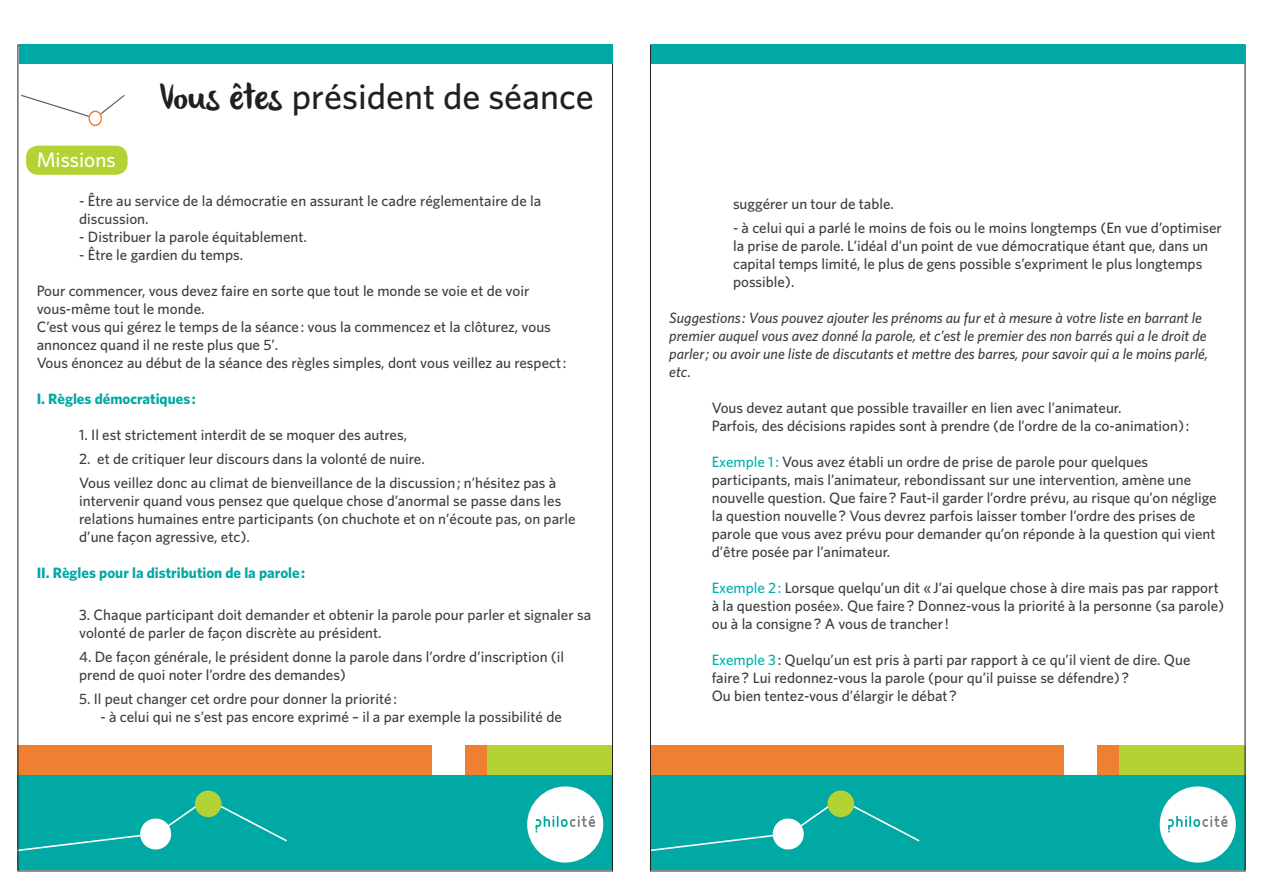
<style>
.page{position:relative;width:1263px;height:893px;background:#fff}
.page>*{position:absolute;margin:0;border:0;box-sizing:border-box;transform-origin:0 0}
.t1{font:500 36px "Whitney";color:#231f20}
.t2{font:500 21px "Whitney";color:#fff}
.t3{font:500 15px/18px "Whitney";color:#3e3e3f}
.t4{font:italic 500 15px/18px "Whitney";color:#3e3e3f}
.t5{font:700 15px "Whitney";color:#00a9a5}
.s1{font-family:"olivier";font-weight:400}
.s2{font-style:normal}
.s3{color:#00afac}
</style>
<div class="page">
<div style="left:26px;top:146px;width:102px;height:29px;background:#b3d234;border-radius:12px"></div>
<div style="left:18px;top:775px;width:595px;height:95px;background:#00a9a3"></div>
<div style="left:527px;top:786px;width:76px;height:76px;background:#fff;border-radius:50%"></div>
<svg style="left:535px;top:815px;width:60px;height:17px"></svg>
<div style="left:18px;top:745px;width:538px;height:30px;background:#f08031"></div>
<div style="left:432px;top:745px;width:32px;height:30px;background:#fff"></div>
<div style="left:487px;top:745px;width:126px;height:30px;background:#b3d234"></div>
<svg style="left:20px;top:790px;width:267px;height:61px"></svg>
<div style="left:650px;top:775px;width:595px;height:95px;background:#00a9a3"></div>
<div style="left:1160px;top:786px;width:76px;height:76px;background:#fff;border-radius:50%"></div>
<svg style="left:1168px;top:815px;width:60px;height:17px"></svg>
<div style="left:650px;top:745px;width:538px;height:30px;background:#f08031"></div>
<div style="left:1064px;top:745px;width:33px;height:30px;background:#fff"></div>
<div style="left:1119px;top:745px;width:126px;height:30px;background:#b3d234"></div>
<svg style="left:652px;top:790px;width:268px;height:61px"></svg>
<div style="left:19px;top:45px;width:593px;height:19px;background:#00a9a5"></div>
<div style="left:651px;top:45px;width:594px;height:19px;background:#00a9a5"></div>
<svg style="left:21px;top:94px;width:103px;height:23px"></svg>
<svg style="left:89px;top:111px;width:12px;height:14px"></svg>
<div style="left:88px;top:111px;width:14px;height:15px;border:1px solid #f08031;border-radius:50%"></div>
<h1 class="t1" style="left:159px;top:75px;width:436px"><span class="s1">Vous êtes</span> président de séance</h1>
<h2 class="t2" style="left:37px;top:147px;width:81px">Missions</h2>
<p class="t3" style="left:79px;top:192px;width:463px">- Être au service de la démocratie en assurant le cadre réglementaire de la discussion.</p>
<p class="t3" style="left:79px;top:228px;width:229px">- Distribuer la parole équitablement.</p>
<p class="t3" style="left:79px;top:246px;width:166px">- Être le gardien du temps.</p>
<p class="t3" style="left:37px;top:282px;width:531px">Pour commencer, vous devez faire en sorte que tout le monde se voie et de voir vous-même tout le monde.<br>C’est vous qui gérez le temps de la séance : vous la commencez et la clôturez, vous annoncez quand il ne reste plus que 5’.<br>Vous énoncez au début de la séance des règles simples, dont vous veillez au respect :</p>
<p class="t5" style="left:37px;top:390px;width:161px">I. Règles démocratiques :</p>
<p class="t3" style="left:79px;top:426px;width:329px">1. Il est strictement interdit de se moquer des autres,</p>
<p class="t3" style="left:79px;top:447px;width:477px;line-height:24px">2. et de critiquer leur discours dans la volonté de nuire.<br>Vous veillez donc au climat de bienveillance de la discussion ; n’hésitez pas à</p>
<p class="t3" style="left:79px;top:492px;width:498px">intervenir quand vous pensez que quelque chose d’anormal se passe dans les relations humaines entre participants (on chuchote et on n’écoute pas, on parle d’une façon agressive, etc).</p>
<p class="t5" style="left:37px;top:564px;width:270px">II. Règles pour la distribution de la parole :</p>
<p class="t3" style="left:79px;top:606px;width:513px">3. Chaque participant doit demander et obtenir la parole pour parler et signaler sa volonté de parler de façon discrète au président.</p>
<p class="t3" style="left:79px;top:648px;width:487px">4. De façon générale, le président donne la parole dans l’ordre d’inscription (il prend de quoi noter l’ordre des demandes)</p>
<p class="t3" style="left:79px;top:690px;width:319px">5. Il peut changer cet ordre pour donner la priorité :</p>
<p class="t3" style="left:100px;top:708px;width:463px">- à celui qui ne s’est pas encore exprimé – il a par exemple la possibilité de</p>
<p class="t3" style="left:733px;top:194px;width:162px">suggérer un tour de table.</p>
<p class="t3" style="left:733px;top:218px;width:490px">- à celui qui a parlé le moins de fois ou le moins longtemps (En vue d’optimiser la prise de parole. L’idéal d’un point de vue démocratique étant que, dans un capital temps limité, le plus de gens possible s’expriment le plus longtemps possible).</p>
<p class="t4" style="left:669px;top:308px;width:541px">Suggestions : Vous pouvez ajouter les prénoms au fur et à mesure à votre liste en barrant le premier auquel vous avez donné la parole, et c’est le premier des non barrés qui a le droit de parler ; ou avoir une liste de discutants et mettre des barres, pour savoir qui a le moins parlé, etc<span class="s2">.</span></p>
<p class="t3" style="left:712px;top:398px;width:479px">Vous devez autant que possible travailler en lien avec l’animateur.<br>Parfois, des décisions rapides sont à prendre (de l’ordre de la co-animation) :</p>
<p class="t3" style="left:712px;top:452px;width:506px"><span class="s3">Exemple 1 :</span> Vous avez établi un ordre de prise de parole pour quelques participants, mais l’animateur, rebondissant sur une intervention, amène une nouvelle question. Que faire ? Faut-il garder l’ordre prévu, au risque qu’on néglige la question nouvelle ? Vous devrez parfois laisser tomber l’ordre des prises de parole que vous avez prévu pour demander qu’on réponde à la question qui vient d’être posée par l’animateur.</p>
<p class="t3" style="left:712px;top:578px;width:514px"><span class="s3">Exemple 2 :</span> Lorsque quelqu’un dit « J’ai quelque chose à dire mais pas par rapport à la question posée». Que faire ? Donnez-vous la priorité à la personne (sa parole) ou à la consigne ? A vous de trancher !</p>
<p class="t3" style="left:712px;top:650px;width:480px"><span class="s3">Exemple 3</span> : Quelqu’un est pris à parti par rapport à ce qu’il vient de dire. Que faire ? Lui redonnez-vous la parole (pour qu’il puisse se défendre) ?<br>Ou bien tentez-vous d’élargir le débat ?</p>
</div>
